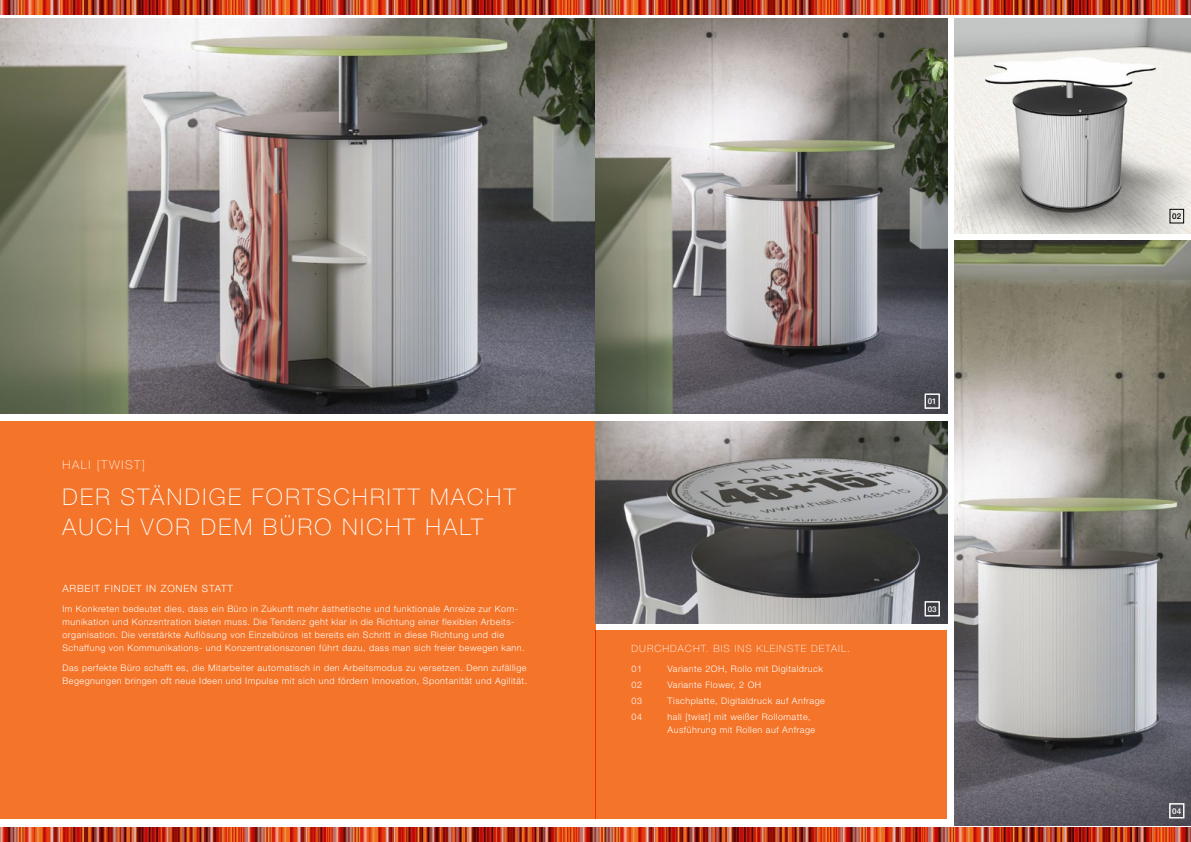
<style>
.page{position:relative;width:1191px;height:842px;background:#fff}
.page>*{position:absolute;margin:0;border:0;box-sizing:border-box;transform-origin:0 0}
.t1{font:100 23px/30px "Helvetica Neue LT Std";letter-spacing:.105em;color:#fff}
.t2{font:100 12px "Helvetica Neue LT Std";letter-spacing:.135em;color:#fff}
.t3{font:100 10px "Helvetica Neue LT Std";letter-spacing:.105em;color:#fff}
.t4{font:300 10px "Helvetica Neue LT Std";letter-spacing:.085em;color:#fff}
.t5{font:300 9px/13px "Helvetica Neue LT Std";letter-spacing:.055em;color:#fff}
.t6{font:500 8px "Helvetica Neue LT Std";color:#fff}
.t7{font:500 8px "Helvetica Neue LT Std";color:#000}
</style>
<div class="page">
<div style="left:0;top:421px;width:595px;height:398px;background:#f47429"></div>
<img style="left:0;top:18px;width:947px;height:396px">
<img style="left:595px;top:421px;width:352px;height:202px">
<img style="left:954px;top:240px;width:237px;height:586px">
<img style="left:954px;top:18px;width:237px;height:216px">
<div style="left:595px;top:630px;width:352px;height:189px;background:#f47429"></div>
<div style="left:924px;top:394px;width:15px;height:15px;border:1px solid #fff"></div>
<div style="left:924px;top:601px;width:15px;height:15px;border:1px solid #fff"></div>
<div style="left:1169px;top:803px;width:15px;height:15px;border:1px solid #fff"></div>
<img style="left:604px;top:0;width:317px;height:14px">
<img style="left:921px;top:0;width:270px;height:14px">
<img style="left:0;top:0;width:326px;height:14px">
<img style="left:326px;top:0;width:278px;height:14px">
<img style="left:604px;top:828px;width:317px;height:14px">
<img style="left:921px;top:828px;width:270px;height:14px">
<img style="left:0;top:828px;width:326px;height:14px">
<img style="left:326px;top:828px;width:278px;height:14px">
<h2 class="t2" style="left:62px;top:458px;width:84px">HALI [TWIST]</h2>
<h1 class="t1" style="left:62px;top:481px;width:455px">DER STÄNDIGE FORTSCHRITT MACHT<br>AUCH VOR DEM BÜRO NICHT HALT</h1>
<p class="t4" style="left:62px;top:583px;width:172px">ARBEIT FINDET IN ZONEN STATT</p>
<p class="t5" style="left:62px;top:602px;width:464px">Im Konkreten bedeutet dies, dass ein Büro in Zukunft mehr ästhetische und funktionale Anreize zur Kom&shy;munikation und Konzentration bieten muss. Die Tendenz geht klar in die Richtung einer flexiblen Arbeits&shy;organisation. Die verstärkte Auflösung von Einzelbüros ist bereits ein Schritt in diese Richtung und die Schaffung von Kommunikations- und Konzentrationszonen führt dazu, dass man sich freier bewegen kann.</p>
<p class="t5" style="left:62px;top:661px;width:466px">Das perfekte Büro schafft es, die Mitarbeiter automatisch in den Arbeitsmodus zu versetzen. Denn zufällige<br>Begegnungen bringen oft neue Ideen und Impulse mit sich und fördern Innovation, Spontanität und Agilität.</p>
<p class="t6" style="left:927px;top:396px;width:11px">01</p>
<p class="t3" style="left:631px;top:643px;width:220px">DURCHDACHT. BIS INS KLEINSTE DETAIL.</p>
<p class="t5" style="left:631px;top:662px;width:12px">01</p>
<p class="t5" style="left:667px;top:662px;width:157px">Variante 2OH, Rollo mit Digitaldruck</p>
<p class="t5" style="left:631px;top:678px;width:12px">02</p>
<p class="t5" style="left:667px;top:678px;width:95px">Variante Flower, 2 OH</p>
<p class="t5" style="left:631px;top:694px;width:12px">03</p>
<p class="t5" style="left:667px;top:694px;width:159px">Tischplatte, Digitaldruck auf Anfrage</p>
<p class="t5" style="left:631px;top:710px;width:12px">04</p>
<p class="t5" style="left:667px;top:710px;width:149px">hali [twist] mit weißer Rollomatte,<br>Ausführung mit Rollen auf Anfrage</p>
<p class="t6" style="left:927px;top:604px;width:11px">03</p>
<p class="t7" style="left:1172px;top:211px;width:11px">02</p>
<p class="t6" style="left:1172px;top:806px;width:11px">04</p>
</div>
